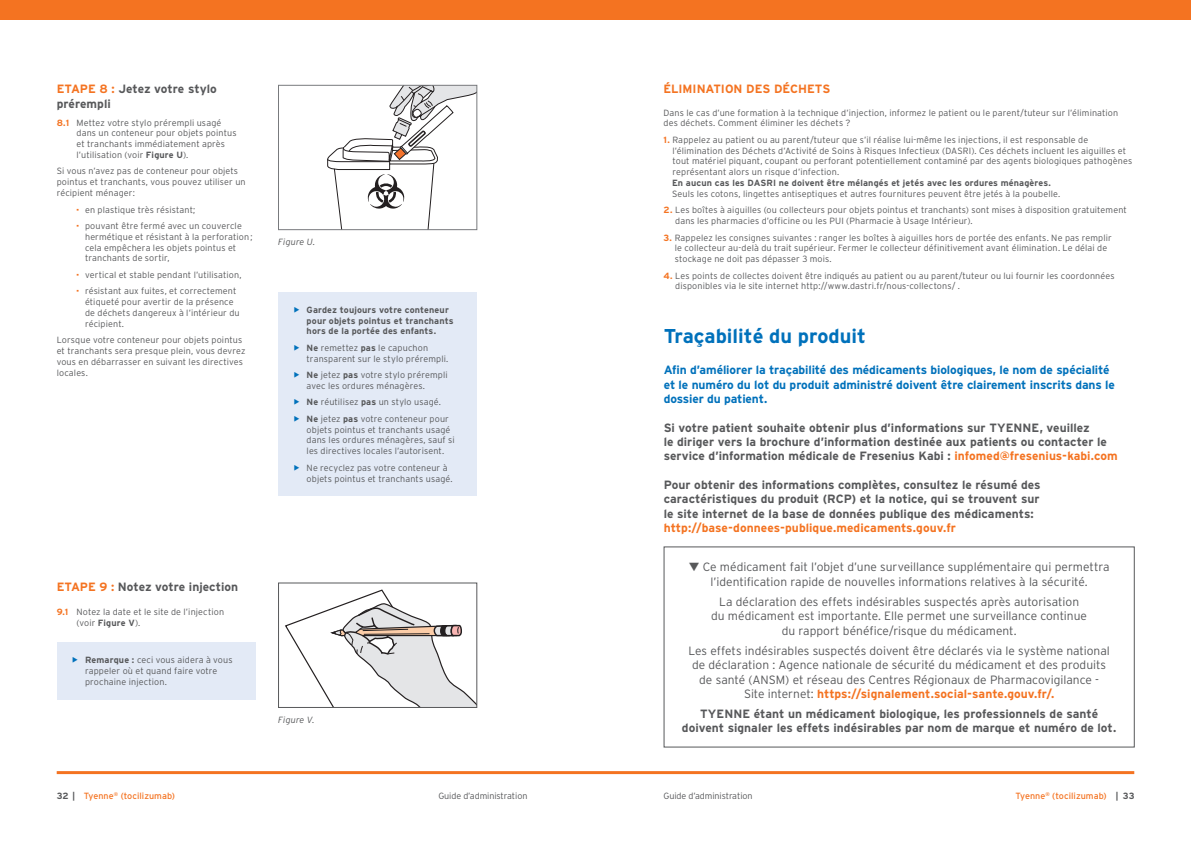
<style>
.page{position:relative;width:1191px;height:842px;background:#fff}
.page>*{position:absolute;margin:0;border:0;box-sizing:border-box;transform-origin:0 0}
.Sub_heading_1{font:700 20px "Interstate";color:#0071bb}
.Body_Copy{font:300 12px/14.4px "Interstate";color:#57585a;text-align:center}
.Sub_heading_2_Grey{font:700 12px/14.4px "Interstate";color:#57585a}
.Sub_heading_2_Grey-2{font:700 12px/14.4px "Interstate";letter-spacing:-.01em;color:#0071bb}
.Body_Copy-2{font:700 12px/14.4px "Interstate";color:#57585a;text-align:center}
.Sub_heading_2_Grey-3{font:700 12px "Interstate";letter-spacing:-.005em;color:#f47321}
.Numbered_list{font:300 9px/10.8px "Interstate";letter-spacing:.015em;color:#57585a}
.Body_Copy-3{font:300 9px/10.8px "Interstate";letter-spacing:.015em;color:#57585a}
.Body_Copy-4{font:700 9px/10.8px "Interstate";letter-spacing:.015em;color:#57585a}
.t1{font:9px "Interstate";letter-spacing:.005em;color:#f47321}
.Numbered_list-2{font:300 9px "Interstate";letter-spacing:-.01em;color:#57585a}
.Body_Copy-5{font:italic 300 9px "Interstate";letter-spacing:.015em;color:#57585a}
.s1{color:#f47321}
.s2{font-weight:700;color:#f47321}
.s3{font-weight:700}
.s4{font-weight:700;color:#57585a}
</style>
<div class="page">
<hr style="left:57px;top:771px;width:1077px;height:3px;background:#f47321">
<div style="left:278px;top:292px;width:199px;height:204px;background:#e3eaf6"></div>
<svg style="left:327px;top:87px;width:148px;height:141px"></svg>
<div style="left:278px;top:85px;width:199px;height:145px;border:1px solid #787a7d"></div>
<div style="left:57px;top:643px;width:198px;height:57px;background:#e3eaf6"></div>
<svg style="left:285px;top:589px;width:190px;height:117px"></svg>
<div style="left:278px;top:583px;width:199px;height:125px;border:1px solid #57585a"></div>
<div style="left:0;top:0;width:1191px;height:20px;background:#f47321"></div>
<p class="Sub_heading_2_Grey" style="left:57px;top:82px;width:162px"><span class="s1">ETAPE 8 :</span> Jetez votre stylo prérempli</p>
<p class="Numbered_list" style="left:77px;top:117px;width:161px;text-indent:-20px"><span class="s2">8.1</span> Mettez votre stylo prérempli usagé dans un conteneur pour objets pointus et tranchants immédiatement après l’utilisation (voir <span class="s3">Figure U</span>).</p>
<p class="Body_Copy-3" style="left:57px;top:166px;width:190px">Si vous n’avez pas de conteneur pour objets pointus et tranchants, vous pouvez utiliser un récipient ménager:</p>
<p class="Numbered_list" style="left:85px;top:204px;width:112px">en plastique très résistant;</p>
<p class="Numbered_list" style="left:85px;top:220px;width:169px">pouvant être fermé avec un couvercle hermétique et résistant à la perforation ; cela empêchera les objets pointus et tranchants de sortir,</p>
<p class="Numbered_list" style="left:85px;top:269px;width:158px">vertical et stable pendant l’utilisation,</p>
<p class="Numbered_list" style="left:85px;top:286px;width:156px">résistant aux fuites, et correctement étiqueté pour avertir de la présence de déchets dangereux à l’intérieur du récipient.</p>
<p class="Body_Copy-3" style="left:57px;top:335px;width:190px">Lorsque votre conteneur pour objets pointus et tranchants sera presque plein, vous devrez vous en débarrasser en suivant les directives locales.</p>
<p class="Body_Copy-5" style="left:278px;top:236px;width:38px">Figure U.</p>
<p class="Body_Copy-4" style="left:306px;top:304px;width:148px">Gardez toujours votre conteneur pour objets pointus et tranchants hors de la portée des enfants.</p>
<p class="Numbered_list" style="left:306px;top:342px;width:143px"><span class="s3">Ne</span> remettez <span class="s3">pas</span> le capuchon transparent sur le stylo prérempli.</p>
<p class="Numbered_list" style="left:306px;top:369px;width:142px"><span class="s3">Ne</span> jetez <span class="s3">pas</span> votre stylo prérempli avec les ordures ménagères.</p>
<p class="Numbered_list" style="left:306px;top:397px;width:136px"><span class="s3">Ne</span> réutilisez <span class="s3">pas</span> un stylo usagé.</p>
<p class="Numbered_list" style="left:306px;top:413px;width:150px"><span class="s3">Ne</span> jetez <span class="s3">pas</span> votre conteneur pour objets pointus et tranchants usagé dans les ordures ménagères, sauf si les directives locales l’autorisent.</p>
<p class="Numbered_list" style="left:306px;top:462px;width:148px">Ne recyclez pas votre conteneur à objets pointus et tranchants usagé.</p>
<p class="Sub_heading_2_Grey" style="left:57px;top:580px;width:183px"><span class="s1">ETAPE 9 :</span> Notez votre injection</p>
<p class="Numbered_list" style="left:77px;top:606px;width:149px;text-indent:-20px"><span class="s2">9.1</span> Notez la date et le site de l’injection (voir <span class="s3">Figure V</span>).</p>
<p class="Numbered_list" style="left:85px;top:655px;width:149px"><span class="s3">Remarque :</span> ceci vous aidera à vous rappeler où et quand faire votre prochaine injection.</p>
<p class="Body_Copy-5" style="left:278px;top:714px;width:38px">Figure V.</p>
<p class="Sub_heading_2_Grey-3" style="left:663px;top:83px;width:168px">ÉLIMINATION DES DÉCHETS</p>
<p class="Body_Copy-3" style="left:663px;top:107px;width:456px">Dans le cas d’une formation à la technique d’injection, informez le patient ou le parent/tuteur sur l’élimination des déchets. Comment éliminer les déchets ?</p>
<p class="Numbered_list" style="left:672px;top:134px;width:461px;text-indent:-9px"><span class="s2">1.</span> Rappelez au patient ou au parent/tuteur que s’il réalise lui-même les injections, il est responsable de l’élimination des Déchets d’Activité de Soins à Risques Infectieux (DASRI). Ces déchets incluent les aiguilles et tout matériel piquant, coupant ou perforant potentiellement contaminé par des agents biologiques pathogènes représentant alors un risque d’infection.</p>
<p class="Body_Copy-4" style="left:672px;top:177px;width:380px">En aucun cas les DASRI ne doivent être mélangés et jetés avec les ordures ménagères.</p>
<p class="Body_Copy-3" style="left:672px;top:188px;width:390px">Seuls les cotons, lingettes antiseptiques et autres fournitures peuvent être jetés à la poubelle.</p>
<p class="Numbered_list" style="left:675px;top:205px;width:453px;text-indent:-12px"><span class="s2">2.</span> Les boîtes à aiguilles (ou collecteurs pour objets pointus et tranchants) sont mises à disposition gratuitement dans les pharmacies d’officine ou les PUI (Pharmacie à Usage Intérieur).</p>
<p class="Numbered_list" style="left:675px;top:232px;width:438px;text-indent:-11px"><span class="s2">3.</span> Rappelez les consignes suivantes : ranger les boîtes à aiguilles hors de portée des enfants. Ne pas remplir le collecteur au-delà du trait supérieur. Fermer le collecteur définitivement avant élimination. Le délai de stockage ne doit pas dépasser 3 mois.</p>
<p class="Numbered_list" style="left:675px;top:270px;width:441px;text-indent:-12px"><span class="s2">4.</span> Les points de collectes doivent être indiqués au patient ou au parent/tuteur ou lui fournir les coordonnées disponibles via le site internet http://www.dastri.fr/nous-collectons/ .</p>
<p class="Sub_heading_1" style="left:663px;top:325px;width:204px">Traçabilité du produit</p>
<p class="Sub_heading_2_Grey-2" style="left:663px;top:363px;width:453px">Afin d’améliorer la traçabilité des médicaments biologiques, le nom de spécialité et le numéro du lot du produit administré doivent être clairement inscrits dans le dossier du patient.</p>
<p class="Sub_heading_2_Grey" style="left:663px;top:420px;width:455px">Si votre patient souhaite obtenir plus d’informations sur TYENNE, veuillez<br>le diriger vers la brochure d’information destinée aux patients ou contacter le service d’information médicale de Fresenius Kabi : <span class="s1">infomed@fresenius-kabi.com</span></p>
<p class="Sub_heading_2_Grey" style="left:663px;top:477px;width:378px">Pour obtenir des informations complètes, consultez le résumé des caractéristiques du produit (RCP) et la notice, qui se trouvent sur le site internet de la base de données publique des médicaments: <span class="s1">http://base-donnees-publique.medicaments.gouv.fr</span></p>
<p class="Body_Copy" style="left:688px;top:560px;width:422px">▼ Ce médicament fait l’objet d’une surveillance supplémentaire qui permettra l’identification rapide de nouvelles informations relatives à la sécurité.</p>
<p class="Body_Copy" style="left:711px;top:594px;width:377px">La déclaration des effets indésirables suspectés après autorisation du médicament est importante. Elle permet une surveillance continue du rapport bénéfice/risque du médicament.</p>
<p class="Body_Copy" style="left:688px;top:643px;width:423px">Les effets indésirables suspectés doivent être déclarés via le système national de déclaration : Agence nationale de sécurité du médicament et des produits de santé (ANSM) et réseau des Centres Régionaux de Pharmacovigilance - Site internet: <span class="s2">https://signalement.social-sante.gouv.fr/.</span></p>
<p class="Body_Copy-2" style="left:682px;top:706px;width:436px">TYENNE étant un médicament biologique, les professionnels de santé doivent signaler les effets indésirables par nom de marque et numéro de lot.</p>
<p class="t1" style="left:57px;top:791px;width:120px"><span class="s4">32 |</span> Tyenne<sup>®</sup> (tocilizumab)</p>
<p class="Numbered_list-2" style="left:438px;top:790px;width:91px">Guide d’administration</p>
<p class="Numbered_list-2" style="left:663px;top:790px;width:91px">Guide d’administration</p>
<p class="t1" style="left:1015px;top:791px;width:120px">Tyenne<sup>®</sup> (tocilizumab) <span class="s4">| 33</span></p>
</div>
